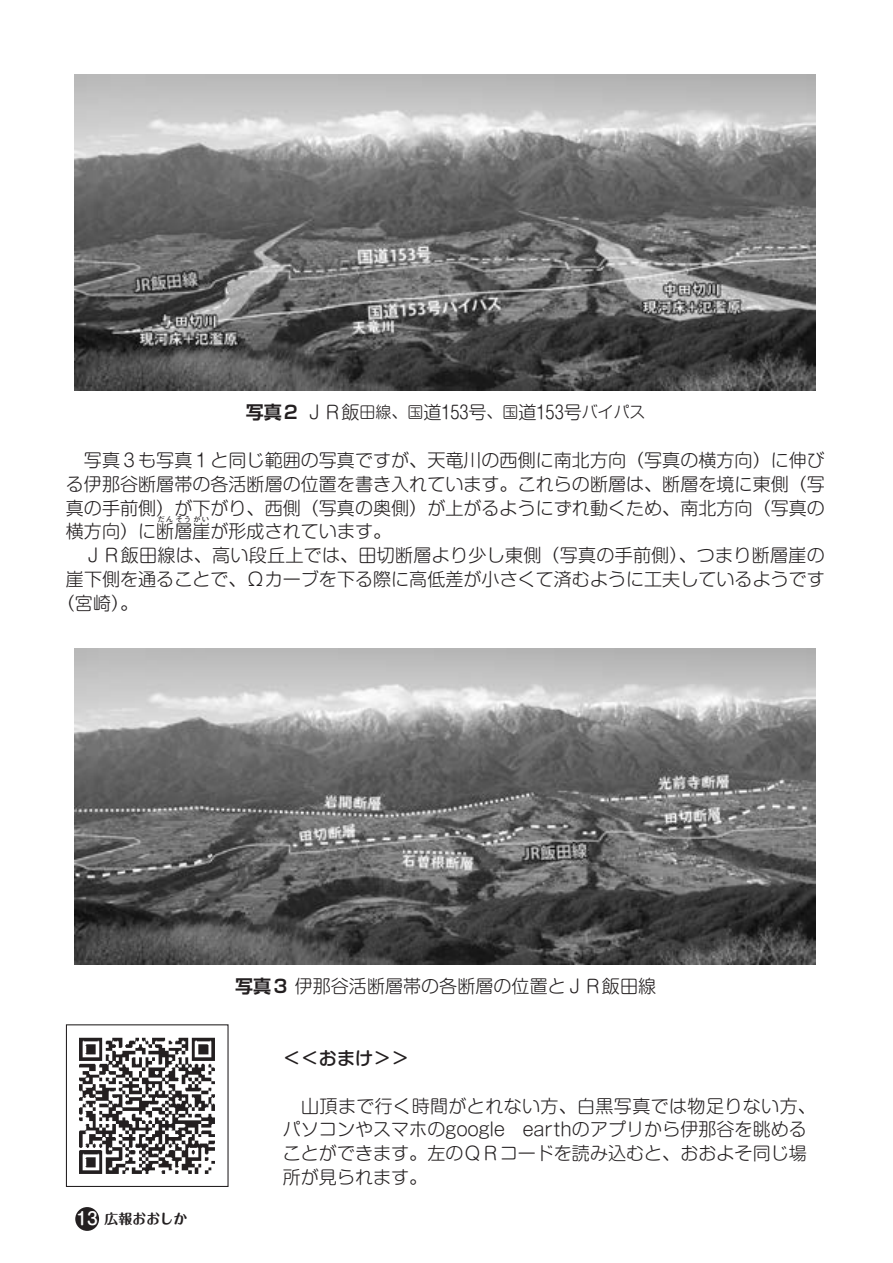
<style>
.page{position:relative;width:893px;height:1263px;background:#fff}
.page>*{position:absolute;margin:0;border:0;box-sizing:border-box;transform-origin:0 0}
.t1{font:300 18px/23.9px "Shin M Go Pro";color:#231f20;text-align:justify}
.t2{font:500 18px "Shin M Go Pro";color:#231f20}
.t3{font:700 13.8px "Maru Fo Pro";color:#231f20}
.t4{font:300 7.5px "UD Shin Go Pro";letter-spacing:.145em;color:#231f20}
.s1{font-family:"Shin Go Pro De";font-weight:700}
.s2{font-size:15.9px}
.s3{font-family:"Shin M Go Pro";font-weight:500;font-size:16.95px;color:#fff}
</style>
<div class="page">
<div style="left:75px;top:1207px;width:24px;height:24px;background:#231f20;border-radius:50%"></div>
<img style="left:75px;top:74px;width:741px;height:316px">
<img style="left:75px;top:648px;width:741px;height:316px">
<img style="left:79px;top:1037px;width:136px;height:137px">
<div style="left:66px;top:1024px;width:163px;height:163px;border:1px solid #231f20"></div>
<p class="t1" style="left:246px;top:398px;width:401px"><span class="s1">写真２</span> JR飯<span class="s2">田線、国</span>道153号<span class="s2">、国</span>道153号<span class="s2">バイパス</span></p>
<p class="t1" style="left:66px;top:446px;width:760px">　写真3 も写真1 と同じ範囲の写真ですが、天竜川の西側に南北方向(写真の横方向) に伸びる伊那谷断層帯の各活断層の位置を書き入れています。これらの断層は、断層を境に東側(写真の手前側) が下がり、西側(写真の奥側) が上がるようにずれ動くため、南北方向(写真の横方向) に断層崖が形成されています。</p>
<p class="t4" style="left:157px;top:513px;width:54px">だんそうがい</p>
<p class="t1" style="left:66px;top:541px;width:760px">　JR飯田線は、高い段丘上では、田切断層より少し東側(写真の手前側) 、つまり断層崖の</p>
<p class="t1" style="left:66px;top:565px;width:760px">崖下側を通ることで、Ωカーブを下る際に高低差が小さくて済むように工夫しているようです</p>
<p class="t1" style="left:57px;top:589px;width:83px">(宮崎)。</p>
<p class="t1" style="left:235px;top:972px;width:422px"><span class="s1">写真３</span>伊那谷活断層帯の各断層の位置とJR飯田線</p>
<p class="t3" style="left:76px;top:1208px;width:113px"><span class="s3">13</span> 広報おおしか</p>
<p class="t2" style="left:283px;top:1043px;width:128px">&lt;&lt;おまけ&gt;&gt;</p>
<p class="t1" style="left:283px;top:1091px;width:534px;text-align:left">　山頂まで行く時間がとれない方、白黒写真では物足りない方、パソコンやスマホのgoogle earthのアプリから伊那谷を眺めることができます。左のQRコードを読み込むと、おおよそ同じ場所が見られます。</p>
</div>
